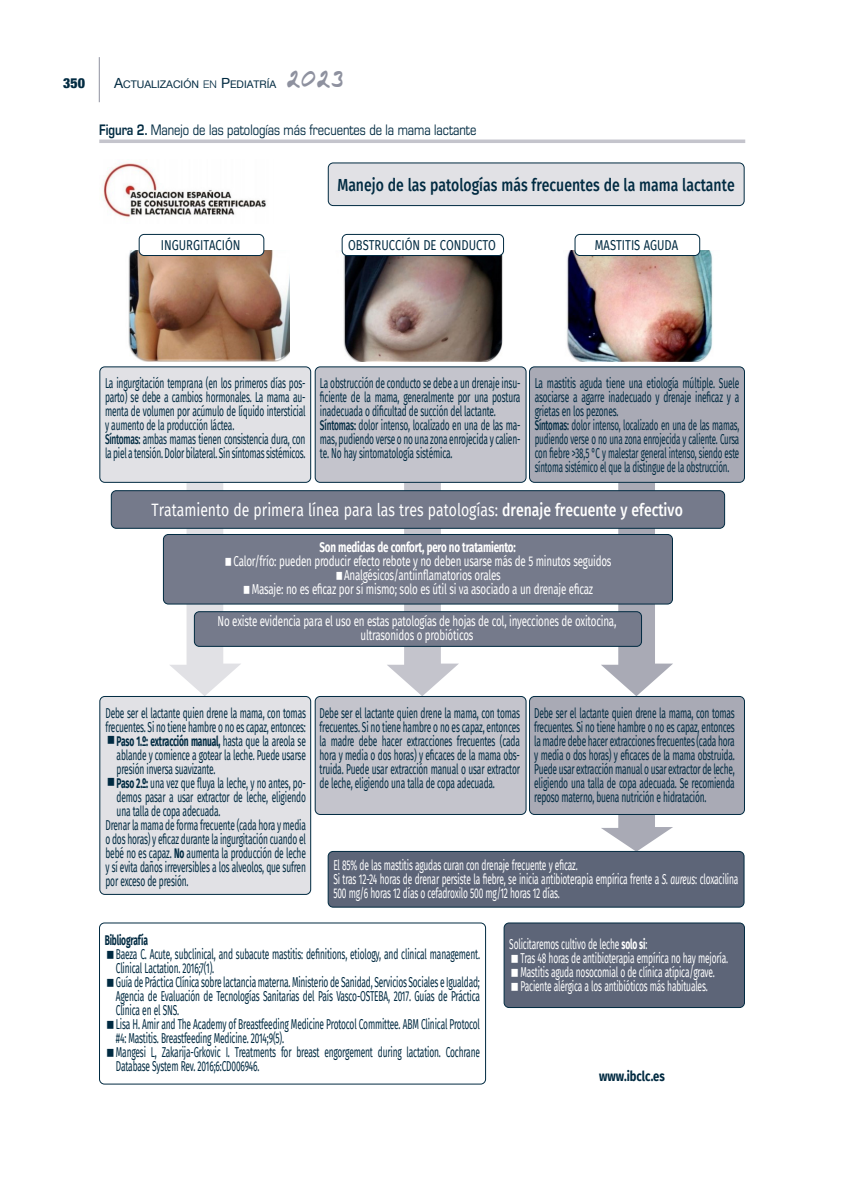
<style>
.page{position:relative;width:844px;height:1191px;background:#fff}
.page>*{position:absolute;margin:0;border:0;box-sizing:border-box;transform-origin:0 0}
.t1{font:26.25px "Cobb";color:#8e919f;scale:.8 1}
.t2{font:17.5px "Fira Sans";color:#fff;scale:.8 1}
.t3{font:500 17.5px "Fira Sans";color:#002a41;scale:.8 1}
.t4{font:15.75px "Eurostile";color:#002a41;scale:.8 1}
.t5{font:14px/14px "Fira Sans";letter-spacing:-.02em;color:#002a41;scale:.6 1}
.t6{font:14px/14px "Fira Sans";letter-spacing:-.02em;color:#fff;scale:.6 1}
.t7{font:14px/14px "Fira Sans";letter-spacing:-.02em;color:#fff;text-align:center;scale:.7 1}
.t8{font:700 14px "Fira Sans";letter-spacing:-.02em;color:#002a41;scale:.6 1}
.t9{font:14px "Fira Sans";color:#002a41;scale:.8 1}
.t10{font:700 14px "Fira Sans";letter-spacing:-.02em;color:#fff;scale:.7 1}
.t11{font:700 14px "Fira Sans";color:#002a41;scale:.8 1}
.t12{font:900 condensed 14px "Helvetica Neue";color:#002a41}
.t13{font:10.5px "Helvetica Neue";color:#002a41}
.s1{font-size:14px}
.s2{font-weight:300}
.s3{font-weight:700}
.s4{font-weight:500}
.s5{font-weight:400}
.s6{font-style:italic}
</style>
<div class="page">
<hr style="left:99px;top:57px;width:1px;height:45px;background:#8e919f">
<svg style="left:99px;top:139px;width:646px;height:4px;fill:#c4c4cc"></svg>
<svg style="left:600px;top:814px;width:73px;height:37px"></svg>
<svg style="left:386px;top:482px;width:73px;height:214px"></svg>
<svg style="left:600px;top:482px;width:73px;height:214px"></svg>
<img style="left:128px;top:251px;width:161px;height:111px">
<img style="left:341px;top:251px;width:162px;height:111px">
<img style="left:566px;top:251px;width:147px;height:111px">
<img style="left:101px;top:163px;width:165px;height:55px">
<div style="left:139px;top:234px;width:125px;height:21px;background:#fff;border-radius:5px"></div>
<div style="left:139px;top:234px;width:125px;height:22px;border:1px solid #002a41;border-radius:5px"></div>
<div style="left:328px;top:163px;width:416px;height:43px;background:#e1e1e5;border-radius:5px"></div>
<div style="left:328px;top:163px;width:416px;height:43px;border:1px solid #002a41;border-radius:5px"></div>
<div style="left:100px;top:367px;width:210px;height:115px;background:#e1e1e5;border-radius:5px"></div>
<div style="left:100px;top:367px;width:211px;height:115px;border:1px solid #002a41;border-radius:5px"></div>
<div style="left:100px;top:696px;width:210px;height:198px;background:#e1e1e5;border-radius:5px"></div>
<div style="left:100px;top:696px;width:211px;height:198px;border:1px solid #002a41;border-radius:5px"></div>
<div style="left:315px;top:367px;width:211px;height:115px;background:#c4c4cc;border-radius:5px"></div>
<div style="left:315px;top:367px;width:211px;height:115px;border:1px solid #002a41;border-radius:5px"></div>
<div style="left:315px;top:696px;width:211px;height:118px;background:#c4c4cc;border-radius:5px"></div>
<div style="left:315px;top:696px;width:211px;height:118px;border:1px solid #002a41;border-radius:5px"></div>
<div style="left:328px;top:851px;width:415px;height:56px;background:#5d6578;border-radius:5px"></div>
<div style="left:328px;top:851px;width:416px;height:56px;border:1px solid #002a41;border-radius:5px"></div>
<div style="left:99px;top:922px;width:386px;height:162px;border:1px solid #002a41;border-radius:5px"></div>
<div style="left:504px;top:923px;width:240px;height:84px;background:#5d6578;border-radius:5px"></div>
<div style="left:503px;top:922px;width:241px;height:85px;border:1px solid #002a41;border-radius:5px"></div>
<div style="left:529px;top:367px;width:215px;height:115px;background:#a9aab5;border-radius:5px"></div>
<div style="left:529px;top:367px;width:215px;height:115px;border:1px solid #002a41;border-radius:5px"></div>
<div style="left:529px;top:696px;width:215px;height:118px;background:#a9aab5;border-radius:5px"></div>
<div style="left:529px;top:696px;width:215px;height:118px;border:1px solid #002a41;border-radius:5px"></div>
<div style="left:111px;top:490px;width:613px;height:38px;background:#757a8b;border-radius:5px"></div>
<div style="left:111px;top:490px;width:613px;height:38px;border:1px solid #002a41;border-radius:5px"></div>
<div style="left:163px;top:534px;width:509px;height:70px;background:#757a8b;border-radius:5px"></div>
<div style="left:163px;top:534px;width:509px;height:70px;border:1px solid #002a41;border-radius:5px"></div>
<div style="left:194px;top:611px;width:447px;height:35px;background:#757a8b;border-radius:5px"></div>
<div style="left:194px;top:611px;width:447px;height:35px;border:1px solid #002a41;border-radius:5px"></div>
<div style="left:342px;top:234px;width:161px;height:21px;background:#fff;border-radius:5px"></div>
<div style="left:342px;top:234px;width:161px;height:22px;border:1px solid #002a41;border-radius:5px"></div>
<div style="left:575px;top:234px;width:124px;height:21px;background:#fff;border-radius:5px"></div>
<div style="left:574px;top:234px;width:125px;height:22px;border:1px solid #002a41;border-radius:5px"></div>
<svg style="left:169px;top:482px;width:80px;height:214px"></svg>
<p class="t12" style="left:63px;top:72px;width:23px">350</p>
<p class="t13" style="left:114px;top:77px;width:164px"><span class="s1">A</span>CTUALIZACIÓN <span class="s2">en</span> <span class="s1">P</span>EDIATRÍA</p>
<h1 class="t1" style="left:285px;top:63px;width:73px">2023</h1>
<p class="t4" style="left:99px;top:119px;width:472px"><span class="s3">Figura 2.</span> Manejo de las patologías más frecuentes de la mama lactante</p>
<p class="t9" style="left:161px;top:234px;width:101px">INGURGITACIÓN</p>
<p class="t3" style="left:337px;top:170px;width:498px">Manejo de las patologías más frecuentes de la mama lactante</p>
<p class="t9" style="left:348px;top:234px;width:186px">OBSTRUCCIÓN DE CONDUCTO</p>
<p class="t9" style="left:594px;top:234px;width:106px">MASTITIS AGUDA</p>
<p class="t5" style="left:105px;top:375px;width:335px">La ingurgitación temprana (en los primeros días pos&shy;parto) se debe a cambios hormonales. La mama au&shy;menta de volumen por acúmulo de líquido intersticial y aumento de la producción láctea.<br><span class="s4">Síntomas:</span> ambas mamas tienen consistencia dura, con la piel a tensión. Dolor bilateral. Sin síntomas sistémicos.</p>
<p class="t5" style="left:320px;top:375px;width:335px">La obstrucción de conducto se debe a un drenaje insu&shy;ficiente de la mama, generalmente por una postura inadecuada o dificultad de succión del lactante.<br><span class="s4">Síntomas:</span> dolor intenso, localizado en una de las ma&shy;mas, pudiendo verse o no una zona enrojecida y calien&shy;te. No hay sintomatología sistémica.</p>
<p class="t5" style="left:534px;top:375px;width:342px">La mastitis aguda tiene una etiología múltiple. Suele asociarse a agarre inadecuado y drenaje ineficaz y a grietas en los pezones.<br><span class="s4">Síntomas:</span> dolor intenso, localizado en una de las mamas, pudiendo verse o no una zona enrojecida y caliente. Cursa con fiebre &gt;38,5 °C y malestar general intenso, siendo este síntoma sistémico el que la distingue de la obstrucción.</p>
<p class="t2" style="left:151px;top:496px;width:665px">Tratamiento de primera línea para las tres patologías: <span class="s4">drenaje frecuente y efectivo</span></p>
<p class="t10" style="left:319px;top:535px;width:282px">Son medidas de confort, pero no tratamiento:</p>
<p class="t7" style="left:233px;top:554px;width:541px">Calor/frío: pueden producir efecto rebote y no deben usarse más de 5 minutos seguidos<br>Analgésicos/antiinflamatorios orales<br>Masaje: no es eficaz por sí mismo; solo es útil si va asociado a un drenaje eficaz</p>
<p class="t7" style="left:217px;top:613px;width:571px">No existe evidencia para el uso en estas patologías de hojas de col, inyecciones de oxitocina, ultrasonidos o probióticos</p>
<p class="t5" style="left:105px;top:706px;width:335px">Debe ser el lactante quien drene la mama, con tomas</p>
<p class="t5" style="left:105px;top:720px;width:335px">frecuentes. Si no tiene hambre o no es capaz, entonces:</p>
<p class="t8" style="left:117px;top:729px;width:317px">Paso 1.º: extracción manual, <span class="s5">hasta que la areola se</span></p>
<p class="t5" style="left:117px;top:748px;width:317px">ablande y comience a gotear la leche. Puede usarse</p>
<p class="t5" style="left:117px;top:762px;width:166px">presión inversa suavizante.</p>
<p class="t5" style="left:117px;top:776px;width:317px"><span class="s3">Paso 2.º:</span> una vez que fluya la leche, y no antes, po-</p>
<p class="t5" style="left:117px;top:790px;width:317px">demos pasar a usar extractor de leche, eligiendo</p>
<p class="t5" style="left:117px;top:804px;width:174px">una talla de copa adecuada.</p>
<p class="t5" style="left:105px;top:818px;width:335px">Drenar la mama de forma frecuente (cada hora y media</p>
<p class="t5" style="left:105px;top:832px;width:335px">o dos horas) y eficaz durante la ingurgitación cuando el</p>
<p class="t5" style="left:105px;top:846px;width:335px">bebé no es capaz. <span class="s3">No</span> aumenta la producción de leche</p>
<p class="t5" style="left:105px;top:860px;width:335px">y sí evita daños irreversibles a los alveolos, que sufren</p>
<p class="t5" style="left:105px;top:874px;width:140px">por exceso de presión.</p>
<p class="t5" style="left:319px;top:706px;width:335px;text-align:justify">Debe ser el lactante quien drene la mama, con tomas frecuentes. Si no tiene hambre o no es capaz, entonces la madre debe hacer extracciones frecuentes (cada hora y media o dos horas) y eficaces de la mama obs&shy;truida. Puede usar extracción manual o usar extractor de leche, eligiendo una talla de copa adecuada.</p>
<p class="t5" style="left:534px;top:706px;width:335px;text-align:justify">Debe ser el lactante quien drene la mama, con tomas frecuentes. Si no tiene hambre o no es capaz, entonces la madre debe hacer extracciones frecuentes (cada hora y media o dos horas) y eficaces de la mama obstruida.<br>Puede usar extracción manual o usar extractor de leche, eligiendo una talla de copa adecuada. Se recomienda reposo materno, buena nutrición e hidratación.</p>
<p class="t6" style="left:333px;top:858px;width:676px">El 85% de las mastitis agudas curan con drenaje frecuente y eficaz.<br>Si tras 12-24 horas de drenar persiste la fiebre, se inicia antibioterapia empírica frente a <span class="s6">S. aureus</span>: cloxacilina<br>500 mg/6 horas 12 días o cefadroxilo 500 mg/12 horas 12 días.</p>
<p class="t8" style="left:105px;top:928px;width:74px">Bibliografía</p>
<p class="t5" style="left:116px;top:947px;width:608px">Baeza C. Acute, subclinical, and subacute mastitis: definitions, etiology, and clinical management.<br>Clinical Lactation. 2016;7(1).<br>Guía de Práctica Clínica sobre lactancia materna. Ministerio de Sanidad, Servicios Sociales e Igualdad; Agencia de Evaluación de Tecnologías Sanitarias del País Vasco-OSTEBA, 2017. Guías de Práctica Clínica en el SNS.<br>Lisa H. Amir and The Academy of Breastfeeding Medicine Protocol Committee. ABM Clinical Protocol #4: Mastitis. Breastfeeding Medicine. 2014;9(5).<br>Mangesi L, Zakarija-Grkovic I. Treatments for breast engorgement during lactation. Cochrane Database System Rev. 2016;6:CD006946.</p>
<p class="t6" style="left:520px;top:936px;width:347px;text-indent:-11px">Solicitaremos cultivo de leche <span class="s3">solo si</span>:<br>Tras 48 horas de antibioterapia empírica no hay mejoría.<br>Mastitis aguda nosocomial o de clínica atípica/grave.<br>Paciente alérgica a los antibióticos más habituales.</p>
<p class="t11" style="left:599px;top:1064px;width:84px">www.ibclc.es</p>
</div>
